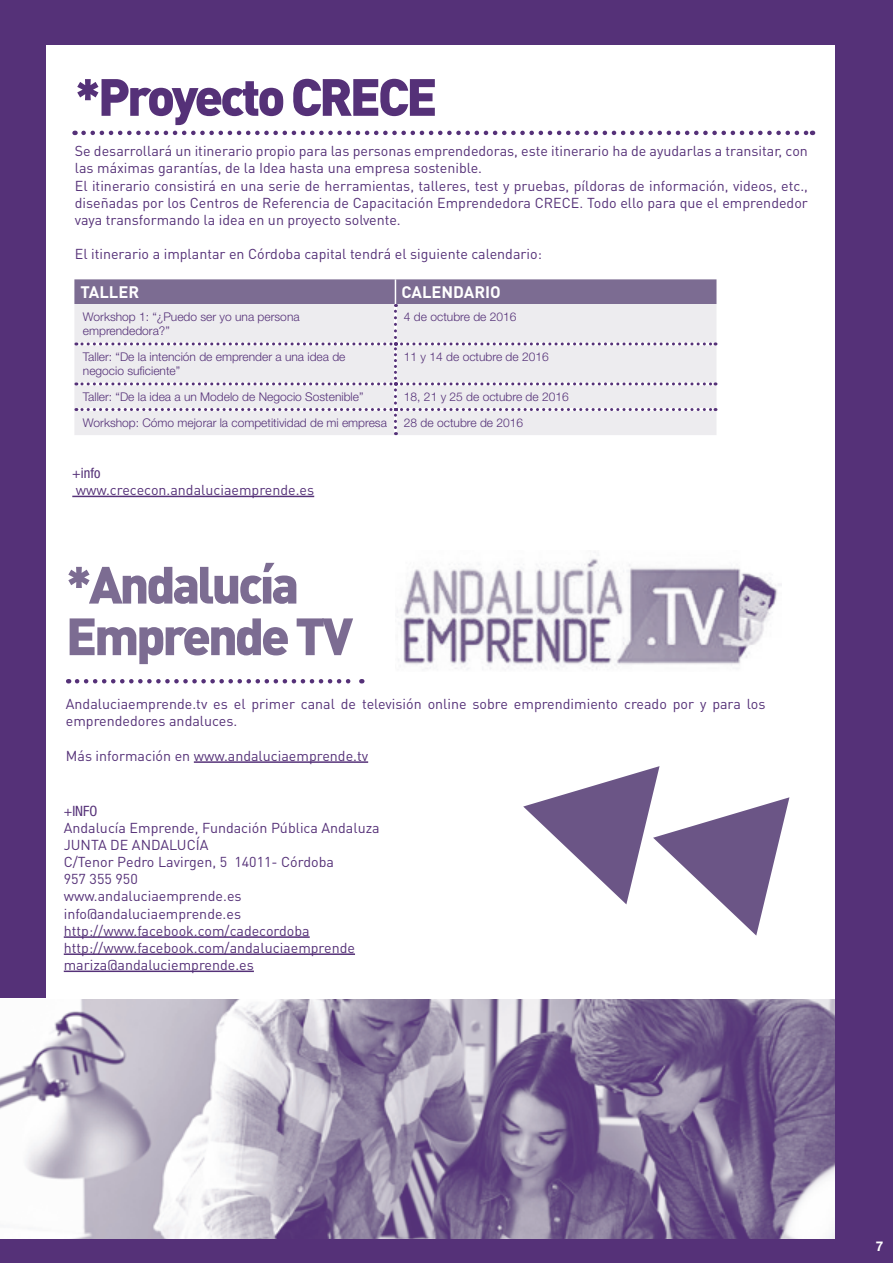
<style>
.page{position:relative;width:893px;height:1263px;background:#fff}
.page>*{position:absolute;margin:0;border:0;box-sizing:border-box;transform-origin:0 0}
.t1{font:900 51.6px/51.6px "DIN Pro";letter-spacing:-.06em;color:#7c6c92}
.t2{font:900 51.6px "DIN Pro";letter-spacing:-.06em;color:#553178}
.t3{font:700 16.5px "DIN Pro";color:#fff}
.t4{font:14.25px/17.1px "DIN Pro";color:#553178}
.t5{font:condensed 14.25px "Helvetica Neue LT Std";color:#553178}
.t6{font:700 13.5px "Helvetica Neue LT Std";color:#fff}
.t7{font:300 12px/14.4px "Helvetica Neue LT Std";color:#553178}
</style>
<div class="page">
<div style="left:0;top:1235px;width:893px;height:28px;background:#553178"></div>
<svg style="left:84px;top:131px;width:729px;height:4px"></svg>
<svg style="left:74px;top:279px;width:642px;height:156px"></svg>
<hr style="left:72px;top:496px;width:242px;height:1px;background:#553178">
<svg style="left:77px;top:679px;width:285px;height:4px"></svg>
<img style="left:397px;top:558px;width:385px;height:112px">
<hr style="left:194px;top:761px;width:174px;height:2px;background:#553178">
<hr style="left:64px;top:936px;width:246px;height:2px;background:#553178">
<hr style="left:64px;top:953px;width:291px;height:2px;background:#553178">
<hr style="left:64px;top:970px;width:190px;height:2px;background:#553178">
<img style="left:0;top:999px;width:835px;height:239px">
<svg style="left:523px;top:766px;width:266px;height:169px"></svg>
<div style="left:835px;top:0;width:58px;height:1238px;background:#553178"></div>
<div style="left:0;top:0;width:893px;height:45px;background:#553178"></div>
<div style="left:0;top:0;width:45px;height:997px;background:#553178"></div>
<h1 class="t2" style="left:75px;top:62px;width:364px">*Proyecto CRECE</h1>
<p class="t4" style="left:75px;top:142px;width:735px">Se desarrollará un itinerario propio para las personas emprendedoras, este itinerario ha de ayudarlas a transitar, con las máximas garantías, de la Idea hasta una empresa sostenible.<br>El itinerario consistirá en una serie de herramientas, talleres, test y pruebas, píldoras de información, videos, etc., diseñadas por los Centros de Referencia de Capacitación Emprendedora CRECE. Todo ello para que el emprendedor vaya transformando la idea en un proyecto solvente.</p>
<p class="t4" style="left:75px;top:245px;width:469px">El itinerario a implantar en Córdoba capital tendrá el siguiente calendario:</p>
<p class="t3" style="left:80px;top:281px;width:60px">TALLER</p>
<p class="t3" style="left:401px;top:281px;width:101px">CALENDARIO</p>
<p class="t7" style="left:83px;top:309px;width:218px">Workshop 1: “¿Puedo ser yo una persona emprendedora?”</p>
<p class="t7" style="left:404px;top:309px;width:114px">4 de octubre de 2016</p>
<p class="t7" style="left:83px;top:349px;width:264px">Taller: “De la intención de emprender a una idea de negocio suficiente”</p>
<p class="t7" style="left:404px;top:349px;width:146px">11 y 14 de octubre de 2016</p>
<p class="t7" style="left:83px;top:389px;width:282px">Taller: “De la idea a un Modelo de Negocio Sostenible”</p>
<p class="t7" style="left:404px;top:389px;width:166px">18, 21 y 25 de octubre de 2016</p>
<p class="t7" style="left:83px;top:415px;width:306px">Workshop: Cómo mejorar la competitividad de mi empresa</p>
<p class="t7" style="left:404px;top:415px;width:121px">28 de octubre de 2016</p>
<p class="t5" style="left:72px;top:464px;width:30px">+info</p>
<p class="t4" style="left:76px;top:481px;width:240px">www.crececon.andaluciaemprende.es</p>
<h1 class="t1" style="left:66px;top:557px;width:289px">*Andalucía<br>Emprende TV</h1>
<p class="t4" style="left:66px;top:695px;width:701px">Andaluciaemprende.tv es el primer canal de televisión online sobre emprendimiento creado por y para los emprendedores andaluces.</p>
<p class="t4" style="left:66px;top:746px;width:304px">Más información en www.andaluciaemprende.tv</p>
<p class="t5" style="left:64px;top:803px;width:35px">+INFO</p>
<p class="t4" style="left:64px;top:819px;width:317px">Andalucía Emprende, Fundación Pública Andaluza JUNTA DE ANDALUCÍA<br>C/Tenor Pedro Lavirgen, 5 14011- Córdoba<br>957 355 950<br>www.andaluciaemprende.es info@andaluciaemprende.es http://www.facebook.com/cadecordoba http://www.facebook.com/andaluciaemprende mariza@andaluciemprende.es</p>
<p class="t6" style="left:876px;top:1238px;width:9px">7</p>
</div>
